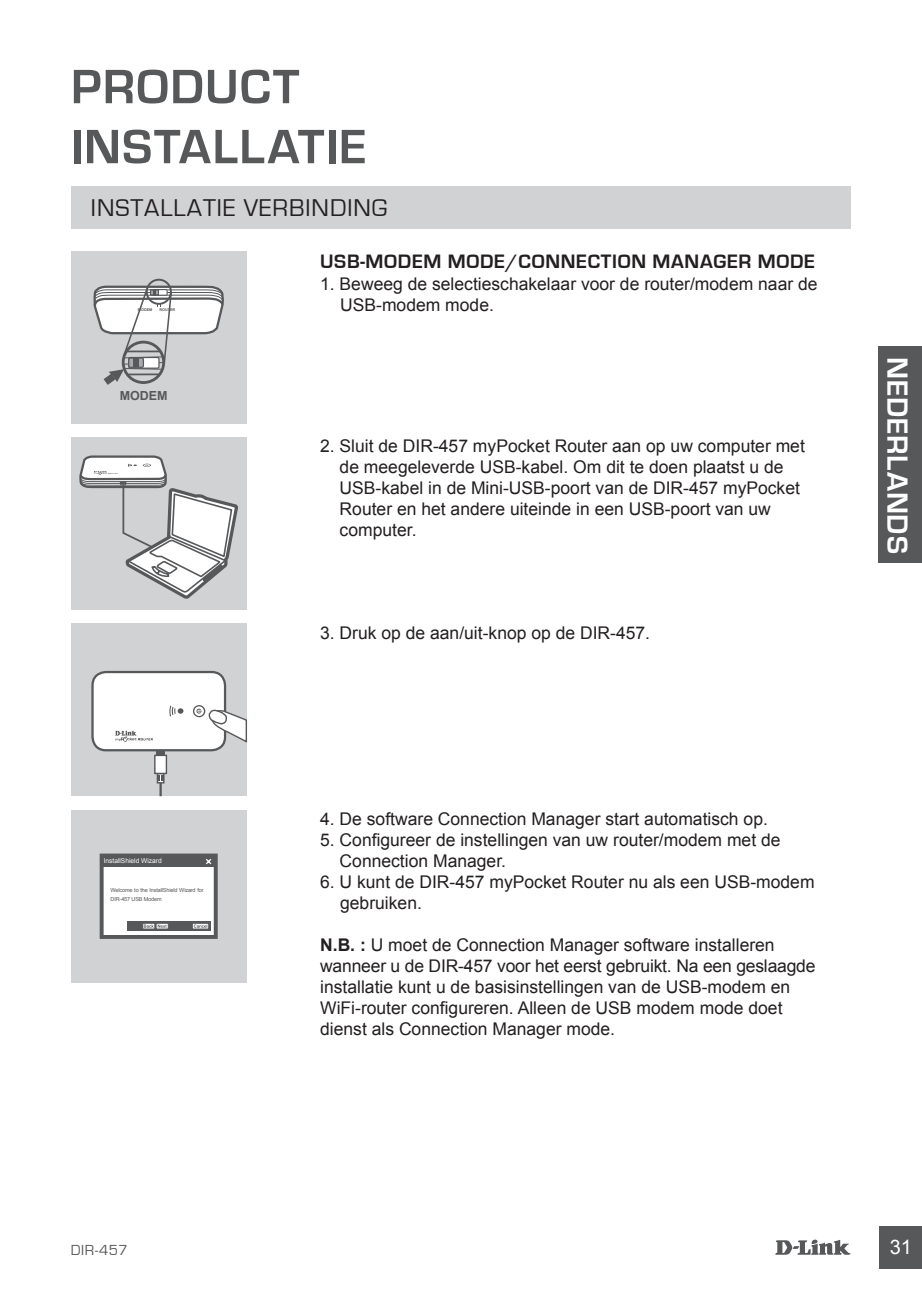
<style>
.page{position:relative;width:922px;height:1297px;background:#fff}
.page>*{position:absolute;margin:0;border:0;box-sizing:border-box;transform-origin:0 0}
.t1{font:700 50px/60px "Eurostile";letter-spacing:.025em;color:#57585a}
.t2{font:700 30px "Eurostile";letter-spacing:.025em;color:#fff}
.t3{font:25px "Eurostile";letter-spacing:.04em;color:#231f20}
.t4{font:700 20px "Eurostile";letter-spacing:.035em;color:#231f20}
.t5{font:20px "Arial";color:#fff}
.t6{font:17.5px/21px "Arial";color:#231f20}
.t7{font:15px "Eurostile";letter-spacing:.035em;color:#57585a}
.t8{font:700 12.5px "Arial";color:#57585a}
.t9{font:6.5px "Arial";color:#fff}
.t10{font:5.5px/8.8px "Arial";letter-spacing:-.025em;color:#57585a}
.t11{font:700 3.75px "Arial";color:#57585a}
.s1{font-weight:700}
</style>
<div class="page">
<svg style="left:775px;top:1239px;width:75px;height:16px"></svg>
<div style="left:879px;top:1226px;width:42px;height:43px;background:#57585a"></div>
<div style="left:878px;top:346px;width:43px;height:216px;background:#57585a"></div>
<div style="left:71px;top:187px;width:779px;height:42px;background:#d1d2d4"></div>
<div style="left:71px;top:437px;width:175px;height:173px;background:#d1d2d4"></div>
<div style="left:71px;top:251px;width:175px;height:173px;background:#d1d2d4"></div>
<div style="left:146px;top:279px;width:26px;height:26px;border:2px solid #57585a;border-radius:50%"></div>
<svg style="left:93px;top:285px;width:131px;height:100px"></svg>
<div style="left:71px;top:624px;width:175px;height:172px;background:#d1d2d4"></div>
<div style="left:92px;top:672px;width:133px;height:78px;background:#fff;border-radius:13px"></div>
<div style="left:91px;top:671px;width:135px;height:80px;border:2px solid #57585a;border-radius:13px"></div>
<svg style="left:78px;top:454px;width:169px;height:290px"></svg>
<hr style="left:159px;top:753px;width:3px;height:43px;background:#57585a">
<svg style="left:157px;top:774px;width:7px;height:9px"></svg>
<svg style="left:158px;top:776px;width:6px;height:5px"></svg>
<div style="left:154px;top:755px;width:13px;height:19px;background:#fff;border:1px solid #57585a"></div>
<svg style="left:156px;top:751px;width:9px;height:4px"></svg>
<div style="left:71px;top:810px;width:175px;height:172px;background:#d1d2d4"></div>
<div style="left:100px;top:853px;width:118px;height:86px;background:#fff;border:4px solid #57585a"></div>
<div style="left:127px;top:921px;width:83px;height:10px;background:#57585a"></div>
<div style="left:103px;top:857px;width:111px;height:10px;background:#57585a"></div>
<svg style="left:206px;top:859px;width:6px;height:6px"></svg>
<svg style="left:156px;top:923px;width:12px;height:6px"></svg>
<svg style="left:143px;top:923px;width:11px;height:6px"></svg>
<svg style="left:144px;top:924px;width:23px;height:4px"></svg>
<svg style="left:192px;top:923px;width:17px;height:6px"></svg>
<svg style="left:194px;top:924px;width:13px;height:4px"></svg>
<h1 class="t1" style="left:71px;top:58px;width:297px">PRODUCT<br>INSTALLATIE</h1>
<h3 class="t3" style="left:91px;top:194px;width:298px">INSTALLATIE VERBINDING</h3>
<p class="t11" style="left:138px;top:307px;width:16px">MODEM</p>
<p class="t11" style="left:159px;top:307px;width:17px">ROUTER</p>
<p class="t8" style="left:120px;top:387px;width:49px">MODEM</p>
<p class="t9" style="left:104px;top:856px;width:59px">InstallShield Wizard</p>
<p class="t10" style="left:111px;top:886px;width:94px">Welcome to the InstallShield Wizard for<br>DIR-457 USB Modem</p>
<p class="t4" style="left:320px;top:250px;width:496px">USB-MODEM MODE/CONNECTION MANAGER MODE</p>
<p class="t6" style="left:340px;top:273px;width:479px;text-indent:-20px">1. Beweeg de selectieschakelaar voor de router/modem naar de<br>USB-modem mode.</p>
<p class="t6" style="left:339px;top:436px;width:466px;text-indent:-19px">2. Sluit de DIR-457 myPocket Router aan op uw computer met de meegeleverde USB-kabel. Om dit te doen plaatst u de USB-kabel in de Mini-USB-poort van de DIR-457 myPocket Router en het andere uiteinde in een USB-poort van uw computer.</p>
<p class="t6" style="left:320px;top:622px;width:331px">3. Druk op de aan/uit-knop op de DIR-457.</p>
<p class="t6" style="left:320px;top:808px;width:449px">4. De software Connection Manager start automatisch op.</p>
<p class="t6" style="left:339px;top:829px;width:442px;text-indent:-19px">5. Configureer de instellingen van uw router/modem met de<br>Connection Manager.</p>
<p class="t6" style="left:340px;top:871px;width:476px;text-indent:-20px">6. U kunt de DIR-457 myPocket Router nu als een USB-modem gebruiken.</p>
<p class="t6" style="left:320px;top:934px;width:497px"><span class="s1">N.B. :</span> U moet de Connection Manager software installeren wanneer u de DIR-457 voor het eerst gebruikt. Na een geslaagde installatie kunt u de basisinstellingen van de USB-modem en WiFi-router configureren. Alleen de USB modem mode doet dienst als Connection Manager mode.</p>
<h2 class="t2" style="left:913px;top:357px;width:198px;rotate:90deg">NEDERLANDS</h2>
<p class="t7" style="left:71px;top:1241px;width:58px">DIR-457</p>
<p class="t5" style="left:889px;top:1234px;width:24px">31</p>
</div>
